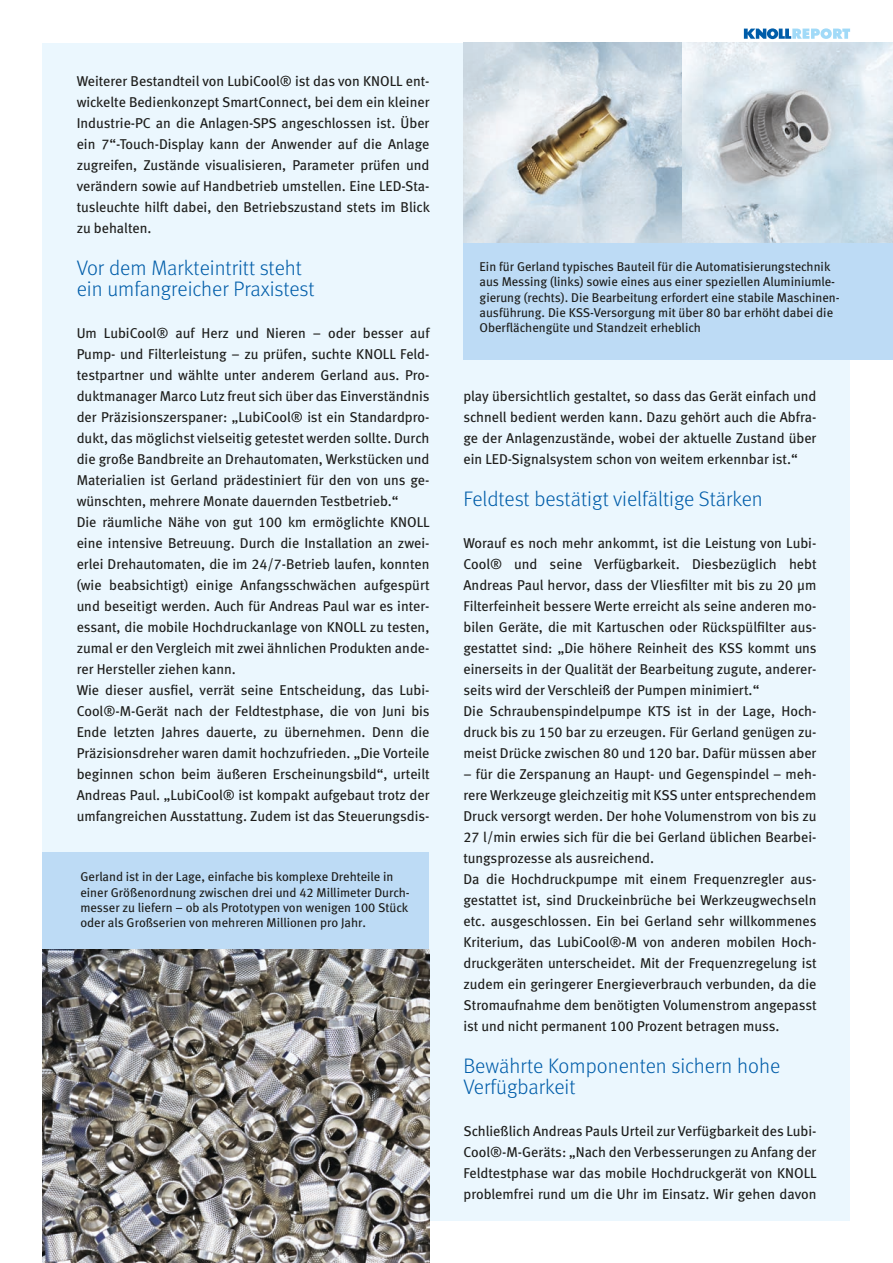
<style>
.page{position:relative;width:893px;height:1263px;background:#fff}
.page>*{position:absolute;margin:0;border:0;box-sizing:border-box;transform-origin:0 0}
.t1{font:21px/21px "Meta Light LF";color:#005da9}
.t2{font:14.25px/21px "Meta Book LF";color:#1d1d1b;text-align:justify}
.t3{font:12.75px/15.3px "Meta Book LF";color:#1d1d1b}
</style>
<div class="page">
<div style="left:43px;top:43px;width:807px;height:1177px;background:#ebf7fe"></div>
<div style="left:463px;top:242px;width:430px;height:117px;background:#bddbf5"></div>
<div style="left:42px;top:852px;width:387px;height:411px;background:#bddbf5"></div>
<svg style="left:744px;top:28px;width:106px;height:11px"></svg>
<img style="left:42px;top:950px;width:387px;height:313px">
<img style="left:463px;top:42px;width:430px;height:200px">
<p class="t2" style="left:77px;top:70px;width:355px">Weiterer Bestandteil von LubiCool® ist das von KNOLL ent&shy;wickelte Bedienkonzept SmartConnect, bei dem ein kleiner Industrie-PC an die Anlagen-SPS angeschlossen ist. Über ein 7“-Touch-Display kann der Anwender auf die Anlage zugreifen, Zustände visualisieren, Parameter prüfen und verändern sowie auf Handbetrieb umstellen. Eine LED-Sta&shy;tusleuchte hilft dabei, den Betriebszustand stets im Blick zu behalten.</p>
<h1 class="t1" style="left:77px;top:257px;width:239px">Vor dem Markteintritt steht ein umfangreicher Praxistest</h1>
<p class="t2" style="left:77px;top:322px;width:355px;text-align:left">Um LubiCool® auf Herz und Nieren – oder besser auf Pump- und Filterleistung – zu prüfen, suchte KNOLL Feld&shy;testpartner und wählte unter anderem Gerland aus. Pro&shy;duktmanager Marco Lutz freut sich über das Einverständnis der Präzisionszerspaner: „LubiCool® ist ein Standardpro&shy;dukt, das möglichst vielseitig getestet werden sollte. Durch die große Bandbreite an Drehautomaten, Werkstücken und Materialien ist Gerland prädestiniert für den von uns ge&shy;wünschten, mehrere Monate dauernden Testbetrieb.“<br>Die räumliche Nähe von gut 100 km ermöglichte KNOLL eine intensive Betreuung. Durch die Installation an zwei&shy;erlei Drehautomaten, die im 24/7-Betrieb laufen, konnten (wie beabsichtigt) einige Anfangsschwächen aufgespürt und beseitigt werden. Auch für Andreas Paul war es inter&shy;essant, die mobile Hochdruckanlage von KNOLL zu testen, zumal er den Vergleich mit zwei ähnlichen Produkten ande&shy;rer Hersteller ziehen kann.<br>Wie dieser ausfiel, verrät seine Entscheidung, das Lubi-Cool®-M-Gerät nach der Feldtestphase, die von Juni bis Ende letzten Jahres dauerte, zu übernehmen. Denn die Präzisionsdreher waren damit hochzufrieden. „Die Vorteile beginnen schon beim äußeren Erscheinungsbild“, urteilt Andreas Paul. „LubiCool® ist kompakt aufgebaut trotz der umfangreichen Ausstattung. Zudem ist das Steuerungsdis-</p>
<p class="t3" style="left:80px;top:869px;width:331px">Gerland ist in der Lage, einfache bis komplexe Drehteile in einer Größenordnung zwischen drei und 42 Millimeter Durch&shy;messer zu liefern – ob als Prototypen von wenigen 100 Stück oder als Großserien von mehreren Millionen pro Jahr.</p>
<p class="t3" style="left:480px;top:259px;width:362px">Ein für Gerland typisches Bauteil für die Automatisierungstechnik aus Messing (links) sowie eines aus einer speziellen Aluminiumle&shy;gierung (rechts). Die Bearbeitung erfordert eine stabile Maschinen&shy;ausführung. Die KSS-Versorgung mit über 80 bar erhöht dabei die Oberflächengüte und Standzeit erheblich</p>
<p class="t2" style="left:463px;top:385px;width:354px">play übersichtlich gestaltet, so dass das Gerät einfach und schnell bedient werden kann. Dazu gehört auch die Abfra&shy;ge der Anlagenzustände, wobei der aktuelle Zustand über ein LED-Signalsystem schon von weitem erkennbar ist.“</p>
<h1 class="t1" style="left:463px;top:488px;width:301px">Feldtest bestätigt vielfältige Stärken</h1>
<p class="t2" style="left:463px;top:532px;width:355px;text-align:left">Worauf es noch mehr ankommt, ist die Leistung von Lubi-Cool® und seine Verfügbarkeit. Diesbezüglich hebt Andreas Paul hervor, dass der Vliesfilter mit bis zu 20 µm Filterfeinheit bessere Werte erreicht als seine anderen mo&shy;bilen Geräte, die mit Kartuschen oder Rückspülfilter aus&shy;gestattet sind: „Die höhere Reinheit des KSS kommt uns einerseits in der Qualität der Bearbeitung zugute, anderer&shy;seits wird der Verschleiß der Pumpen minimiert.“<br>Die Schraubenspindelpumpe KTS ist in der Lage, Hoch&shy;druck bis zu 150 bar zu erzeugen. Für Gerland genügen zu&shy;meist Drücke zwischen 80 und 120 bar. Dafür müssen aber</p>
<p class="t2" style="left:463px;top:763px;width:355px;text-align:left">– für die Zerspanung an Haupt- und Gegenspindel – meh&shy;rere Werkzeuge gleichzeitig mit KSS unter entsprechendem Druck versorgt werden. Der hohe Volumenstrom von bis zu 27 l/min erwies sich für die bei Gerland üblichen Bearbei&shy;tungsprozesse als ausreichend.<br>Da die Hochdruckpumpe mit einem Frequenzregler aus&shy;gestattet ist, sind Druckeinbrüche bei Werkzeugwechseln etc. ausgeschlossen. Ein bei Gerland sehr willkommenes Kriterium, das LubiCool®-M von anderen mobilen Hoch&shy;druckgeräten unterscheidet. Mit der Frequenzregelung ist zudem ein geringerer Energieverbrauch verbunden, da die Stromaufnahme dem benötigten Volumenstrom angepasst ist und nicht permanent 100 Prozent betragen muss.</p>
<h1 class="t1" style="left:463px;top:1055px;width:318px">Bewährte Komponenten sichern hohe<br>Verfügbarkeit</h1>
<p class="t2" style="left:463px;top:1120px;width:355px">Schließlich Andreas Pauls Urteil zur Verfügbarkeit des Lubi-Cool®-M-Geräts: „Nach den Verbesserungen zu Anfang der Feldtestphase war das mobile Hochdruckgerät von KNOLL problemfrei rund um die Uhr im Einsatz. Wir gehen davon</p>
</div>
